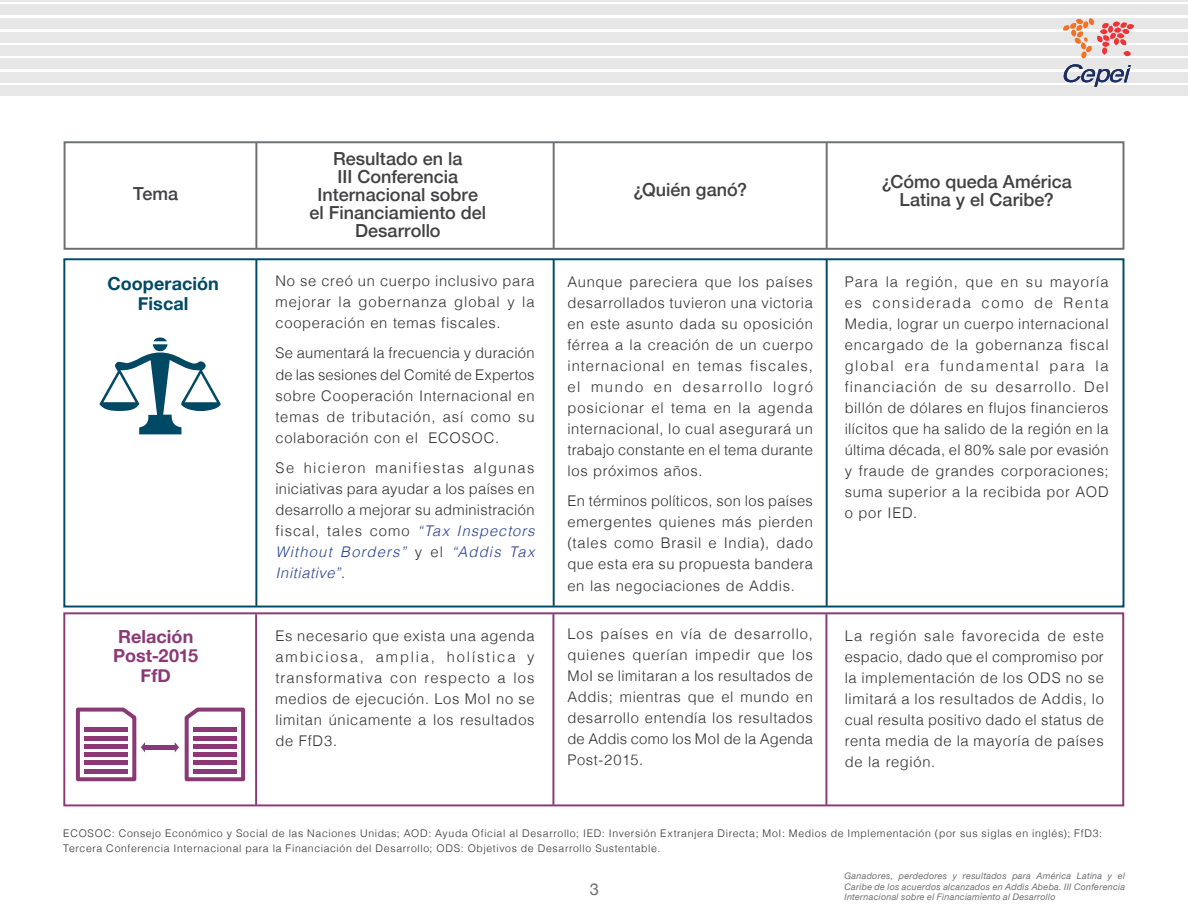
<style>
.page{position:relative;width:1188px;height:918px;background:#fff}
.page>*{position:absolute;margin:0;border:0;box-sizing:border-box;transform-origin:0 0}
.t1{font:500 18px/18px "Helvetica Neue";color:#414042;text-align:center}
.t2{font:700 18px/19.5px "Helvetica Neue";letter-spacing:.005em;color:#8b3876;text-align:center}
.t3{font:700 18px/19.5px "Helvetica Neue";letter-spacing:.005em;color:#004964;text-align:center}
.t4{font:16.5px "Helvetica Neue";color:#6d6e71}
.t5{font:300 14.7px/21px "Helvetica";letter-spacing:.045em;color:#2e2e2f;text-align:justify}
.t6{font:300 10.5px/15px "Helvetica";letter-spacing:.06em;color:#2e2e2f}
.t7{font:italic 9px/10.5px "Helvetica Neue";letter-spacing:.03em;color:#6d6e71;text-align:justify}
.s1{font-style:italic;color:#25408f}
</style>
<div class="page">
<hr style="left:0;top:0;width:1188px;height:1px;background:#e7e7e7">
<div style="left:0;top:5px;width:1188px;height:10px;background:#e7e7e7"></div>
<div style="left:0;top:19px;width:1188px;height:10px;background:#e7e7e7"></div>
<div style="left:0;top:32px;width:1188px;height:10px;background:#e7e7e7"></div>
<div style="left:0;top:45px;width:1188px;height:11px;background:#e7e7e7"></div>
<div style="left:0;top:59px;width:1188px;height:10px;background:#e7e7e7"></div>
<div style="left:0;top:72px;width:1188px;height:10px;background:#e7e7e7"></div>
<div style="left:0;top:86px;width:1188px;height:10px;background:#e7e7e7"></div>
<svg style="left:1063px;top:18px;width:71px;height:69px"></svg>
<div style="left:64px;top:141px;width:1060px;height:109px;border:2px solid #6d6e71"></div>
<hr style="left:255px;top:142px;width:2px;height:107px;background:#6d6e71">
<hr style="left:553px;top:142px;width:2px;height:107px;background:#6d6e71">
<hr style="left:826px;top:142px;width:2px;height:107px;background:#6d6e71">
<div style="left:63px;top:258px;width:1061px;height:350px;border:2px solid #004964"></div>
<hr style="left:255px;top:260px;width:2px;height:346px;background:#004964">
<hr style="left:553px;top:260px;width:2px;height:346px;background:#004964">
<hr style="left:826px;top:260px;width:2px;height:346px;background:#004964">
<svg style="left:99px;top:338px;width:122px;height:96px"></svg>
<div style="left:63px;top:612px;width:1061px;height:194px;border:2px solid #8b3876"></div>
<hr style="left:255px;top:614px;width:2px;height:191px;background:#8b3876">
<hr style="left:552px;top:614px;width:2px;height:191px;background:#8b3876">
<hr style="left:825px;top:614px;width:2px;height:191px;background:#8b3876">
<hr style="left:144px;top:745px;width:31px;height:4px;background:#8b3876">
<svg style="left:76px;top:708px;width:69px;height:73px"></svg>
<svg style="left:175px;top:708px;width:70px;height:73px"></svg>
<p class="t1" style="left:133px;top:184px;width:46px">Tema</p>
<p class="t1" style="left:310px;top:149px;width:178px">Resultado en la<br>III Conferencia<br>Internacional sobre el Financiamiento del<br>Desarrollo</p>
<p class="t1" style="left:633px;top:180px;width:115px">¿Quién ganó?</p>
<p class="t1" style="left:882px;top:172px;width:192px">¿Cómo queda América<br>Latina y el Caribe?</p>
<p class="t3" style="left:108px;top:275px;width:113px">Cooperación<br>Fiscal</p>
<p class="t5" style="left:275px;top:270px;width:261px">No se creó un cuerpo inclusivo para mejorar la gobernanza global y la cooperación en temas fiscales.</p>
<p class="t5" style="left:275px;top:342px;width:261px">Se aumentará la frecuencia y duración de las sesiones del Comité de Expertos sobre Cooperación Internacional en temas de tributación, así como su colaboración con el ECOSOC.</p>
<p class="t5" style="left:275px;top:456px;width:261px">Se hicieron manifiestas algunas iniciativas para ayudar a los países en desarrollo a mejorar su administración fiscal, tales como <span class="s1">“Tax Inspectors Without Borders”</span> y el <span class="s1">“Addis Tax Initiative”</span>.</p>
<p class="t5" style="left:845px;top:270px;width:266px">Para la región, que en su mayoría es considerada como de Renta Media, lograr un cuerpo internacional encargado de la gobernanza fiscal global era fundamental para la financiación de su desarrollo. Del billón de dólares en flujos financieros ilícitos que ha salido de la región en la última década, el 80% sale por evasión y fraude de grandes corporaciones; suma superior a la recibida por AOD o por IED.</p>
<p class="t5" style="left:567px;top:271px;width:247px">Aunque pareciera que los países desarrollados tuvieron una victoria en este asunto dada su oposición férrea a la creación de un cuerpo internacional en temas fiscales, el mundo en desarrollo logró posicionar el tema en la agenda internacional, lo cual asegurará un trabajo constante en el tema durante los próximos años.</p>
<p class="t5" style="left:567px;top:490px;width:247px">En términos políticos, son los países emergentes quienes más pierden (tales como Brasil e India), dado que esta era su propuesta bandera en las negociaciones de Addis.</p>
<p class="t5" style="left:567px;top:622px;width:247px">Los países en vía de desarrollo, quienes querían impedir que los MoI se limitaran a los resultados de Addis; mientras que el mundo en desarrollo entendía los resultados de Addis como los MoI de la Agenda Post-2015.</p>
<p class="t2" style="left:113px;top:627px;width:86px">Relación<br>Post-2015<br>FfD</p>
<p class="t5" style="left:275px;top:624px;width:261px">Es necesario que exista una agenda ambiciosa, amplia, holística y transformativa con respecto a los medios de ejecución. Los MoI no se limitan únicamente a los resultados de FfD3.</p>
<p class="t5" style="left:845px;top:624px;width:261px">La región sale favorecida de este espacio, dado que el compromiso por la implementación de los ODS no se limitará a los resultados de Addis, lo cual resulta positivo dado el status de renta media de la mayoría de países de la región.</p>
<p class="t6" style="left:63px;top:825px;width:1040px">ECOSOC: Consejo Económico y Social de las Naciones Unidas; AOD: Ayuda Oficial al Desarrollo; IED: Inversión Extranjera Directa; MoI: Medios de Implementación (por sus siglas en inglés); FfD3:<br>Tercera Conferencia Internacional para la Financiación del Desarrollo; ODS: Objetivos de Desarrollo Sustentable.</p>
<p class="t4" style="left:590px;top:878px;width:11px">3</p>
<p class="t7" style="left:844px;top:871px;width:282px">Ganadores, perdedores y resultados para América Latina y el Caribe de los acuerdos alcanzados en Addis Abeba. III Conferencia Internacional sobre el Financiamiento al Desarrollo</p>
</div>
